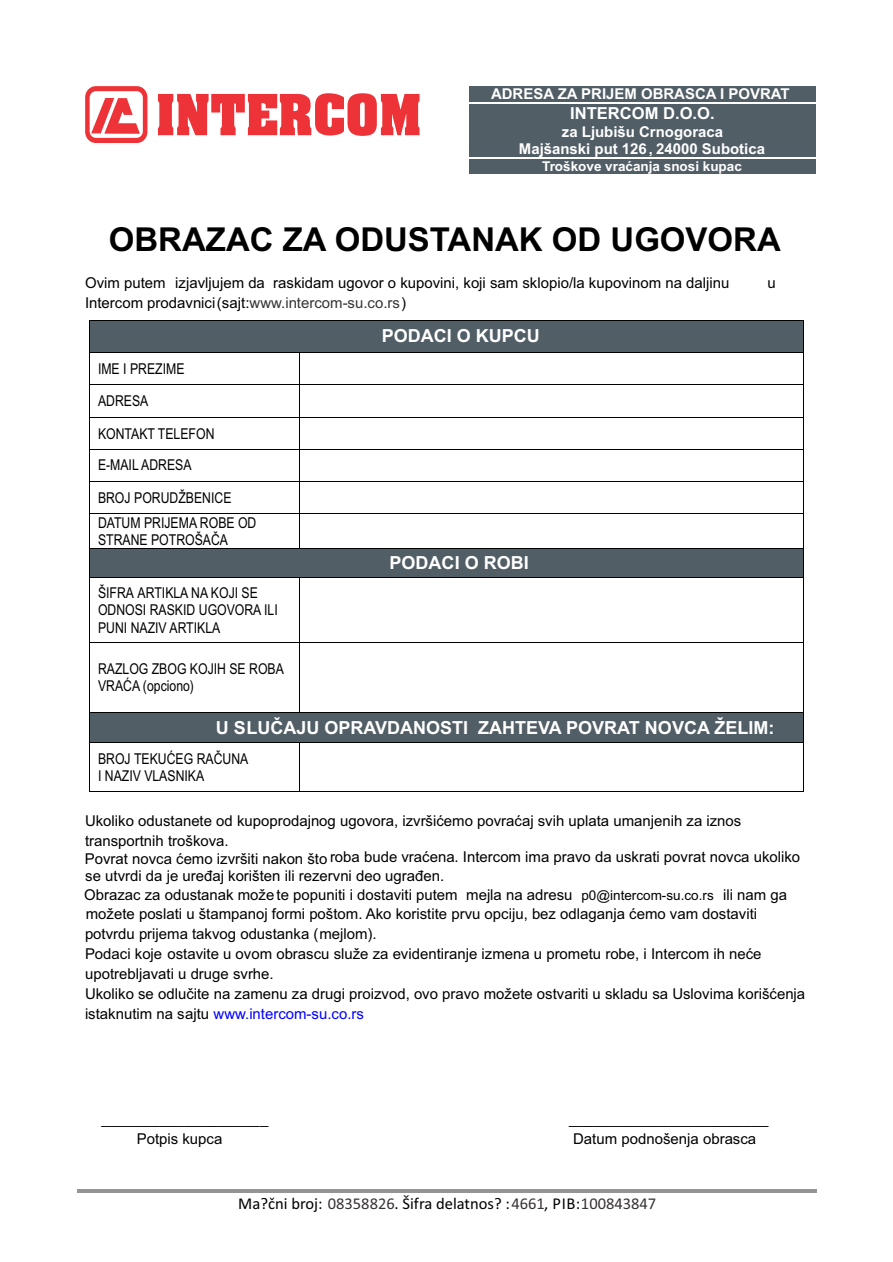
<style>
.page{position:relative;width:893px;height:1262px;background:#fff}
.page>*{position:absolute;margin:0;border:0;box-sizing:border-box;transform-origin:0 0}
.t1{font:700 33px "Arial";color:#000}
.t2{font:700 18px "Arial";color:#fff}
.t3{font:16.5px "Calibri";color:#000}
.t4{font:700 16.5px "Arial";color:#fff}
.t5{font:15px/19.5px "Arial";color:#000}
.t6{font:15px/17.2px "Arial Narrow";color:#000}
.t7{font:700 15px/17.2px "Arial";color:#fff;text-align:center}
.t8{font:700 13.5px "Arial";color:#fff}
.s1{color:#383336}
.s2{font-size:13.5px}
.s3{color:#00f}
</style>
<div class="page">
<hr style="left:77px;top:1189px;width:739px;height:3px;background:#949496">
<div style="left:469px;top:85px;width:347px;height:17px;background:#525e66"></div>
<div style="left:469px;top:104px;width:347px;height:53px;background:#525e66"></div>
<div style="left:469px;top:159px;width:347px;height:16px;background:#525e66"></div>
<div style="left:90px;top:320px;width:713px;height:32px;background:#525e66"></div>
<hr style="left:90px;top:320px;width:713px;height:1px;background:#000">
<hr style="left:89px;top:320px;width:1px;height:32px;background:#000">
<hr style="left:803px;top:320px;width:1px;height:32px;background:#000">
<hr style="left:90px;top:352px;width:209px;height:1px;background:#000">
<hr style="left:300px;top:352px;width:503px;height:1px;background:#000">
<hr style="left:89px;top:352px;width:1px;height:32px;background:#000">
<hr style="left:299px;top:352px;width:1px;height:32px;background:#000">
<hr style="left:803px;top:352px;width:1px;height:32px;background:#000">
<hr style="left:90px;top:384px;width:209px;height:1px;background:#000">
<hr style="left:300px;top:384px;width:503px;height:1px;background:#000">
<hr style="left:89px;top:385px;width:1px;height:32px;background:#000">
<hr style="left:299px;top:385px;width:1px;height:32px;background:#000">
<hr style="left:803px;top:385px;width:1px;height:32px;background:#000">
<hr style="left:90px;top:417px;width:209px;height:1px;background:#000">
<hr style="left:300px;top:417px;width:503px;height:1px;background:#000">
<hr style="left:89px;top:418px;width:1px;height:31px;background:#000">
<hr style="left:299px;top:418px;width:1px;height:31px;background:#000">
<hr style="left:803px;top:418px;width:1px;height:31px;background:#000">
<hr style="left:90px;top:449px;width:209px;height:1px;background:#000">
<hr style="left:300px;top:449px;width:503px;height:1px;background:#000">
<hr style="left:89px;top:450px;width:1px;height:31px;background:#000">
<hr style="left:299px;top:450px;width:1px;height:31px;background:#000">
<hr style="left:803px;top:450px;width:1px;height:31px;background:#000">
<hr style="left:90px;top:481px;width:209px;height:1px;background:#000">
<hr style="left:300px;top:481px;width:503px;height:1px;background:#000">
<hr style="left:89px;top:481px;width:1px;height:32px;background:#000">
<hr style="left:299px;top:481px;width:1px;height:32px;background:#000">
<hr style="left:803px;top:481px;width:1px;height:32px;background:#000">
<hr style="left:90px;top:513px;width:209px;height:1px;background:#000">
<hr style="left:300px;top:513px;width:503px;height:1px;background:#000">
<hr style="left:89px;top:514px;width:1px;height:34px;background:#000">
<hr style="left:299px;top:514px;width:1px;height:34px;background:#000">
<hr style="left:803px;top:514px;width:1px;height:34px;background:#000">
<div style="left:90px;top:549px;width:713px;height:28px;background:#525e66"></div>
<hr style="left:90px;top:548px;width:209px;height:1px;background:#000">
<hr style="left:300px;top:548px;width:503px;height:1px;background:#000">
<svg style="left:89px;top:548px;width:1px;height:30px"></svg>
<hr style="left:90px;top:577px;width:209px;height:1px;background:#000">
<hr style="left:300px;top:577px;width:503px;height:1px;background:#000">
<svg style="left:803px;top:548px;width:1px;height:30px"></svg>
<hr style="left:89px;top:578px;width:1px;height:64px;background:#000">
<hr style="left:299px;top:578px;width:1px;height:64px;background:#000">
<hr style="left:803px;top:578px;width:1px;height:64px;background:#000">
<hr style="left:90px;top:642px;width:209px;height:1px;background:#000">
<hr style="left:300px;top:642px;width:503px;height:1px;background:#000">
<hr style="left:89px;top:643px;width:1px;height:69px;background:#000">
<hr style="left:299px;top:643px;width:1px;height:69px;background:#000">
<hr style="left:803px;top:643px;width:1px;height:69px;background:#000">
<div style="left:90px;top:712px;width:713px;height:30px;background:#525e66"></div>
<hr style="left:90px;top:712px;width:209px;height:1px;background:#000">
<hr style="left:300px;top:712px;width:503px;height:1px;background:#000">
<hr style="left:89px;top:712px;width:1px;height:30px;background:#000">
<hr style="left:803px;top:712px;width:1px;height:30px;background:#000">
<hr style="left:90px;top:742px;width:209px;height:1px;background:#000">
<hr style="left:300px;top:742px;width:503px;height:1px;background:#000">
<hr style="left:89px;top:743px;width:1px;height:48px;background:#000">
<hr style="left:90px;top:791px;width:209px;height:1px;background:#000">
<hr style="left:299px;top:743px;width:1px;height:48px;background:#000">
<hr style="left:300px;top:791px;width:503px;height:1px;background:#000">
<hr style="left:803px;top:743px;width:1px;height:48px;background:#000">
<svg style="left:158px;top:93px;width:261px;height:43px"></svg>
<svg style="left:85px;top:86px;width:62px;height:57px"></svg>
<p class="t7" style="left:491px;top:86px;width:300px">ADRESA ZA PRIJEM OBRASCA I POVRAT</p>
<p class="t4" style="left:570px;top:107px;width:146px">INTERCOM D.O.O.</p>
<p class="t7" style="left:519px;top:124px;width:247px">za Ljubišu Crnogoraca<br>Majšanski put 126, 24000 Subotica</p>
<p class="t8" style="left:542px;top:161px;width:201px">Troškove vraćanja snosi kupac</p>
<h1 class="t1" style="left:109px;top:227px;width:673px">OBRAZAC ZA ODUSTANAK OD UGOVORA</h1>
<p class="t5" style="left:85px;top:275px;width:646px">Ovim putem izjavljujem da raskidam ugovor o kupovini, koji sam sklopio/la kupovinom na daljinu</p>
<p class="t5" style="left:767px;top:275px;width:10px">u</p>
<p class="t5" style="left:85px;top:294px;width:322px">Intercom prodavnici(sajt:<span class="s1">www.intercom-su.co.rs</span>)</p>
<p class="t6" style="left:98px;top:353px;width:135px;line-height:32.2px">IME I PREZIME<br>ADRESA<br>KONTAKT TELEFON<br>E-MAIL ADRESA<br>BROJ PORUDŽBENICE</p>
<p class="t6" style="left:98px;top:515px;width:160px">DATUM PRIJEMA ROBE OD<br>STRANE POTROŠAČA</p>
<p class="t2" style="left:382px;top:329px;width:160px">PODACI O KUPCU</p>
<p class="t2" style="left:389px;top:556px;width:141px">PODACI O ROBI</p>
<p class="t6" style="left:98px;top:585px;width:181px">ŠIFRA ARTIKLA NA KOJI SE<br>ODNOSI RASKID UGOVORA ILI<br>PUNI NAZIV ARTIKLA</p>
<p class="t6" style="left:98px;top:661px;width:187px">RAZLOG ZBOG KOJIH SE ROBA<br>VRAĆA (opciono)</p>
<p class="t2" style="left:216px;top:720px;width:560px">U SLUČAJU OPRAVDANOSTI ZAHTEVA POVRAT NOVCA ŽELIM:</p>
<p class="t6" style="left:98px;top:751px;width:152px">BROJ TEKUĆEG RAČUNA<br>I NAZIV VLASNIKA</p>
<p class="t5" style="left:85px;top:812px;width:657px">Ukoliko odustanete od kupoprodajnog ugovora, izvršićemo povraćaj svih uplata umanjenih za iznos transportnih troškova.</p>
<p class="t5" style="left:84px;top:848px;width:722px">Povrat novca ćemo izvršiti nakon što roba bude vraćena. Intercom ima pravo da uskrati povrat novca ukoliko se utvrdi da je uređaj korišten ili rezervni deo ugrađen.<br>Obrazac za odustanak može te popuniti i dostaviti putem mejla na adresu <span class="s2">p0@intercom-su.co.rs</span> ili nam ga možete poslati u štampanoj formi poštom. Ako koristite prvu opciju, bez odlaganja ćemo vam dostaviti potvrdu prijema takvog odustanka (mejlom).<br>Podaci koje ostavite u ovom obrascu služe za evidentiranje izmena u prometu robe, i Intercom ih neće upotrebljavati u druge svrhe.<br>Ukoliko se odlučite na zamenu za drugi proizvod, ovo pravo možete ostvariti u skladu sa Uslovima korišćenja istaknutim na sajtu <span class="s3">www.intercom-su.co.rs</span></p>
<p class="t5" style="left:102px;top:1110px;width:168px">____________________</p>
<p class="t5" style="left:569px;top:1110px;width:201px">________________________</p>
<p class="t5" style="left:137px;top:1130px;width:87px">Potpis kupca</p>
<p class="t5" style="left:573px;top:1130px;width:184px">Datum podnošenja obrasca</p>
<p class="t3" style="left:238px;top:1196px;width:419px">Ma?čni broj: <span class="s1">08358826</span>. Šifra delatnos? :<span class="s1">4661</span>, PIB:<span class="s1">100843847</span></p>
</div>
